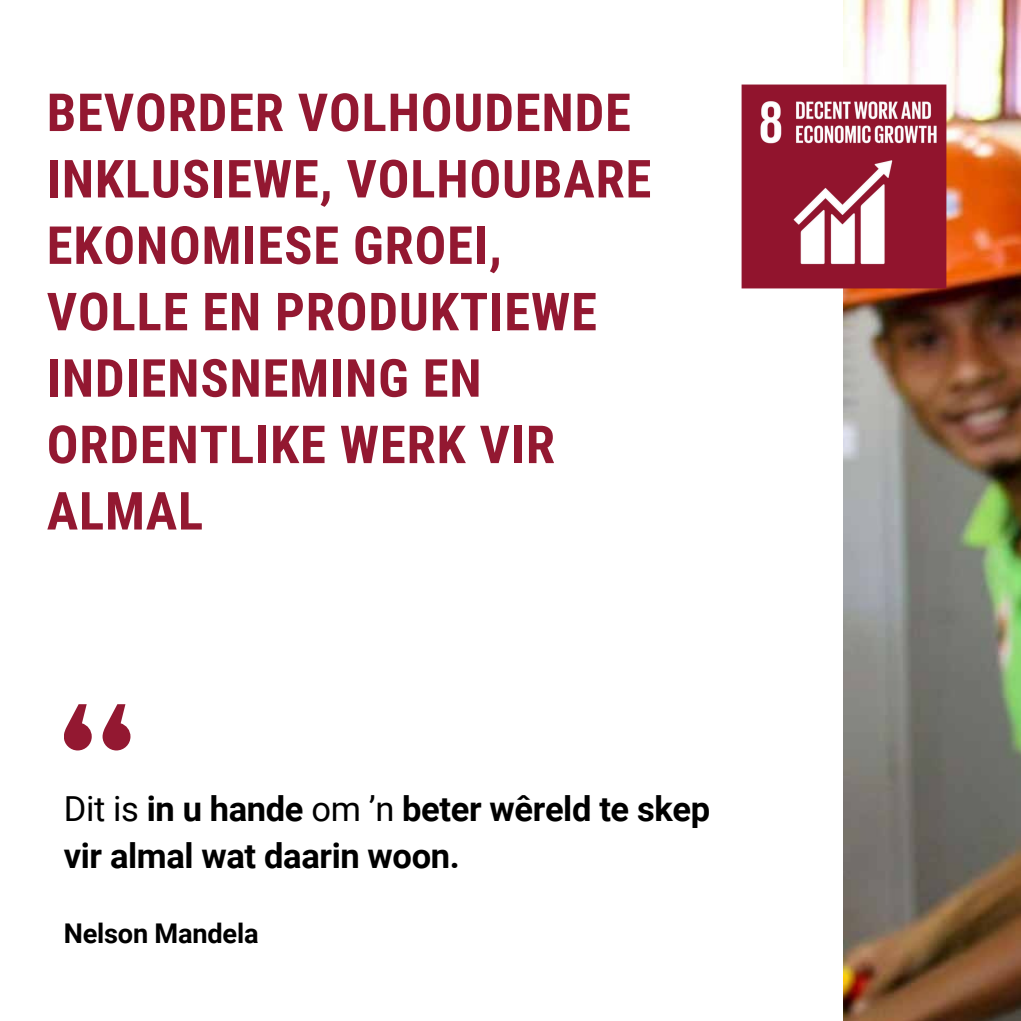
<style>
.page{position:relative;width:1021px;height:1021px;background:#fff}
.page>*{position:absolute;margin:0;border:0;box-sizing:border-box;transform-origin:0 0}
.t1{font:700 52.5px/66.3px "Roboto Condensed";letter-spacing:.015em;color:#931831}
.t2{font:700 34.5px/47.2px "Roboto";letter-spacing:-.01em;color:#000}
.t3{font:700 27.15px "Roboto";letter-spacing:-.01em;color:#000}
.s1{font-weight:400}
</style>
<div class="page">
<svg style="left:64px;top:704px;width:66px;height:46px"></svg>
<img style="left:843px;top:0;width:177px;height:1020px">
<img style="left:741px;top:77px;width:211px;height:218px">
<h1 class="t1" style="left:47px;top:80px;width:606px">BEVORDER VOLHOUDENDE<br>INKLUSIEWE, VOLHOUBARE<br>EKONOMIESE GROEI,<br>VOLLE EN PRODUKTIEWE<br>INDIENSNEMING EN<br>ORDENTLIKE WERK VIR<br>ALMAL</h1>
<h2 class="t2" style="left:64px;top:785px;width:648px"><span class="s1">Dit is</span> in u hande <span class="s1">om ’n</span> beter wêreld te skep vir almal wat daarin woon.</h2>
<p class="t3" style="left:64px;top:917px;width:196px">Nelson Mandela</p>
</div>
